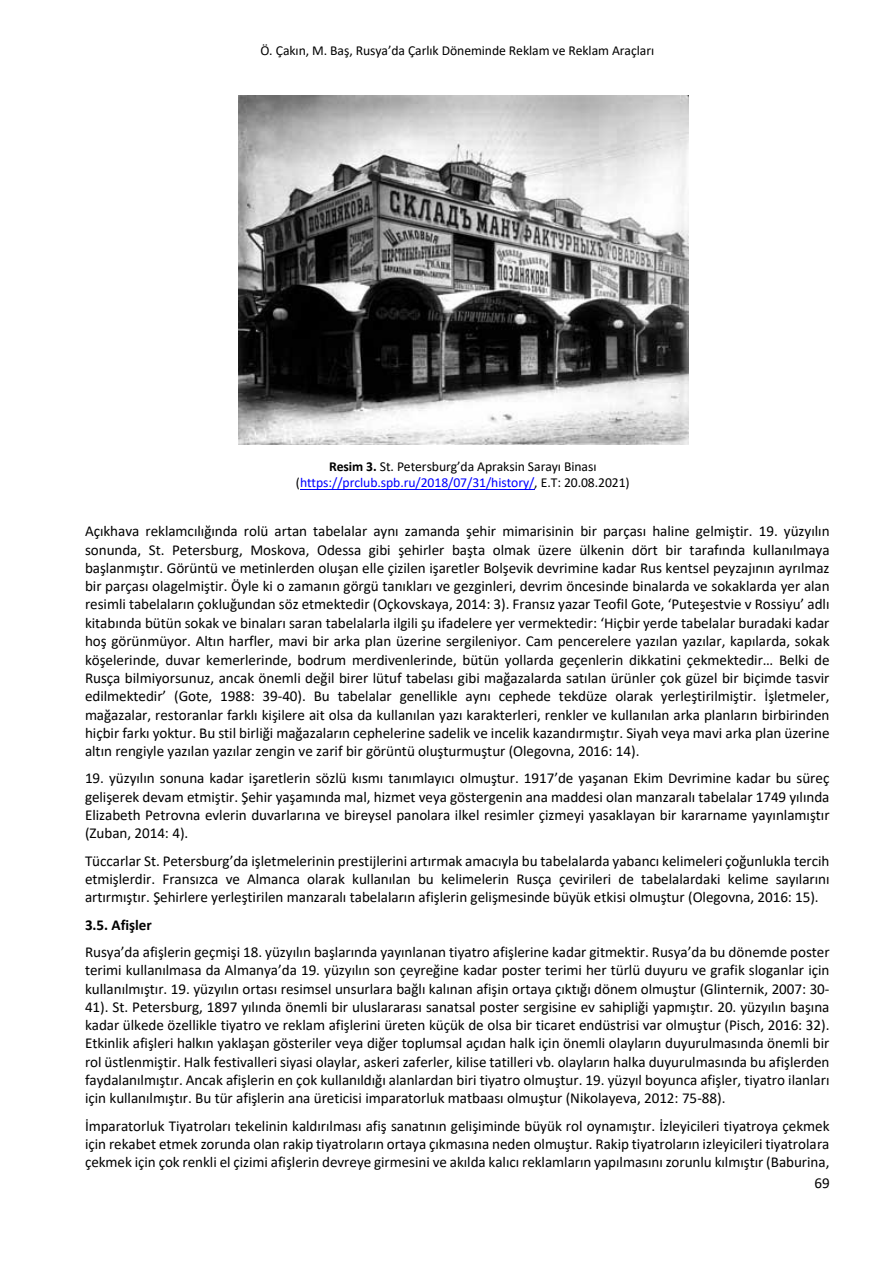
<style>
.page{position:relative;width:893px;height:1263px;background:#fff}
.page>*{position:absolute;margin:0;border:0;box-sizing:border-box;transform-origin:0 0}
.t1{font:15.15px/18.3px "Calibri";letter-spacing:-.005em;color:#000;text-align:justify}
.t2{font:700 15.15px "Calibri";letter-spacing:-.005em;color:#000}
.t3{font:13.65px/16.2px "Calibri";letter-spacing:-.005em;color:#000;text-align:center}
.s1{font-weight:700}
.s2{color:#00f}
</style>
<div class="page">
<img style="left:238px;top:95px;width:450px;height:349px">
<hr style="left:300px;top:489px;width:234px;height:1px;background:#00f">
<p class="t3" style="left:260px;top:43px;width:395px">Ö. Çakın, M. Baş, Rusya’da Çarlık Döneminde Reklam ve Reklam Araçları</p>
<p class="t3" style="left:296px;top:458px;width:335px"><span class="s1">Resim 3.</span> St. Petersburg’da Apraksin Sarayı Binası (<span class="s2">https://prclub.spb.ru/2018/07/31/history/</span>, E.T: 20.08.2021)</p>
<p class="t1" style="left:85px;top:522px;width:746px">Açıkhava reklamcılığında rolü artan tabelalar aynı zamanda şehir mimarisinin bir parçası haline gelmiştir. 19. yüzyılın sonunda, St. Petersburg, Moskova, Odessa gibi şehirler başta olmak üzere ülkenin dört bir tarafında kullanılmaya başlanmıştır. Görüntü ve metinlerden oluşan elle çizilen işaretler Bolşevik devrimine kadar Rus kentsel peyzajının ayrılmaz bir parçası olagelmiştir. Öyle ki o zamanın görgü tanıkları ve gezginleri, devrim öncesinde binalarda ve sokaklarda yer alan resimli tabelaların çokluğundan söz etmektedir (Oçkovskaya, 2014: 3). Fransız yazar Teofil Gote, ‘Puteşestvie v Rossiyu’ adlı kitabında bütün sokak ve binaları saran tabelalarla ilgili şu ifadelere yer vermektedir: ‘Hiçbir yerde tabelalar buradaki kadar hoş görünmüyor. Altın harfler, mavi bir arka plan üzerine sergileniyor. Cam pencerelere yazılan yazılar, kapılarda, sokak köşelerinde, duvar kemerlerinde, bodrum merdivenlerinde, bütün yollarda geçenlerin dikkatini çekmektedir… Belki de Rusça bilmiyorsunuz, ancak önemli değil birer lütuf tabelası gibi mağazalarda satılan ürünler çok güzel bir biçimde tasvir edilmektedir’ (Gote, 1988: 39-40). Bu tabelalar genellikle aynı cephede tekdüze olarak yerleştirilmiştir. İşletmeler, mağazalar, restoranlar farklı kişilere ait olsa da kullanılan yazı karakterleri, renkler ve kullanılan arka planların birbirinden hiçbir farkı yoktur. Bu stil birliği mağazaların cephelerine sadelik ve incelik kazandırmıştır. Siyah veya mavi arka plan üzerine altın rengiyle yazılan yazılar zengin ve zarif bir görüntü oluşturmuştur (Olegovna, 2016: 14).</p>
<p class="t1" style="left:85px;top:769px;width:746px">19. yüzyılın sonuna kadar işaretlerin sözlü kısmı tanımlayıcı olmuştur. 1917’de yaşanan Ekim Devrimine kadar bu süreç gelişerek devam etmiştir. Şehir yaşamında mal, hizmet veya göstergenin ana maddesi olan manzaralı tabelalar 1749 yılında Elizabeth Petrovna evlerin duvarlarına ve bireysel panolara ilkel resimler çizmeyi yasaklayan bir kararname yayınlamıştır (Zuban, 2014: 4).</p>
<p class="t1" style="left:85px;top:852px;width:746px">Tüccarlar St. Petersburg’da işletmelerinin prestijlerini artırmak amacıyla bu tabelalarda yabancı kelimeleri çoğunlukla tercih etmişlerdir. Fransızca ve Almanca olarak kullanılan bu kelimelerin Rusça çevirileri de tabelalardaki kelime sayılarını artırmıştır. Şehirlere yerleştirilen manzaralı tabelaların afişlerin gelişmesinde büyük etkisi olmuştur (Olegovna, 2016: 15).</p>
<p class="t2" style="left:85px;top:915px;width:68px">3.5. Afişler</p>
<p class="t1" style="left:85px;top:943px;width:746px">Rusya’da afişlerin geçmişi 18. yüzyılın başlarında yayınlanan tiyatro afişlerine kadar gitmektir. Rusya’da bu dönemde poster terimi kullanılmasa da Almanya’da 19. yüzyılın son çeyreğine kadar poster terimi her türlü duyuru ve grafik sloganlar için kullanılmıştır. 19. yüzyılın ortası resimsel unsurlara bağlı kalınan afişin ortaya çıktığı dönem olmuştur (Glinternik, 2007: 30- 41). St. Petersburg, 1897 yılında önemli bir uluslararası sanatsal poster sergisine ev sahipliği yapmıştır. 20. yüzyılın başına kadar ülkede özellikle tiyatro ve reklam afişlerini üreten küçük de olsa bir ticaret endüstrisi var olmuştur (Pisch, 2016: 32).<br>Etkinlik afişleri halkın yaklaşan gösteriler veya diğer toplumsal açıdan halk için önemli olayların duyurulmasında önemli bir rol üstlenmiştir. Halk festivalleri siyasi olaylar, askeri zaferler, kilise tatilleri vb. olayların halka duyurulmasında bu afişlerden faydalanılmıştır. Ancak afişlerin en çok kullanıldığı alanlardan biri tiyatro olmuştur. 19. yüzyıl boyunca afişler, tiyatro ilanları için kullanılmıştır. Bu tür afişlerin ana üreticisi imparatorluk matbaası olmuştur (Nikolayeva, 2012: 75-88).</p>
<p class="t1" style="left:85px;top:1116px;width:746px">İmparatorluk Tiyatroları tekelinin kaldırılması afiş sanatının gelişiminde büyük rol oynamıştır. İzleyicileri tiyatroya çekmek için rekabet etmek zorunda olan rakip tiyatroların ortaya çıkmasına neden olmuştur. Rakip tiyatroların izleyicileri tiyatrolara çekmek için çok renkli el çizimi afişlerin devreye girmesini ve akılda kalıcı reklamların yapılmasını zorunlu kılmıştır (Baburina,</p>
<p class="t1" style="left:814px;top:1173px;width:17px">69</p>
</div>
